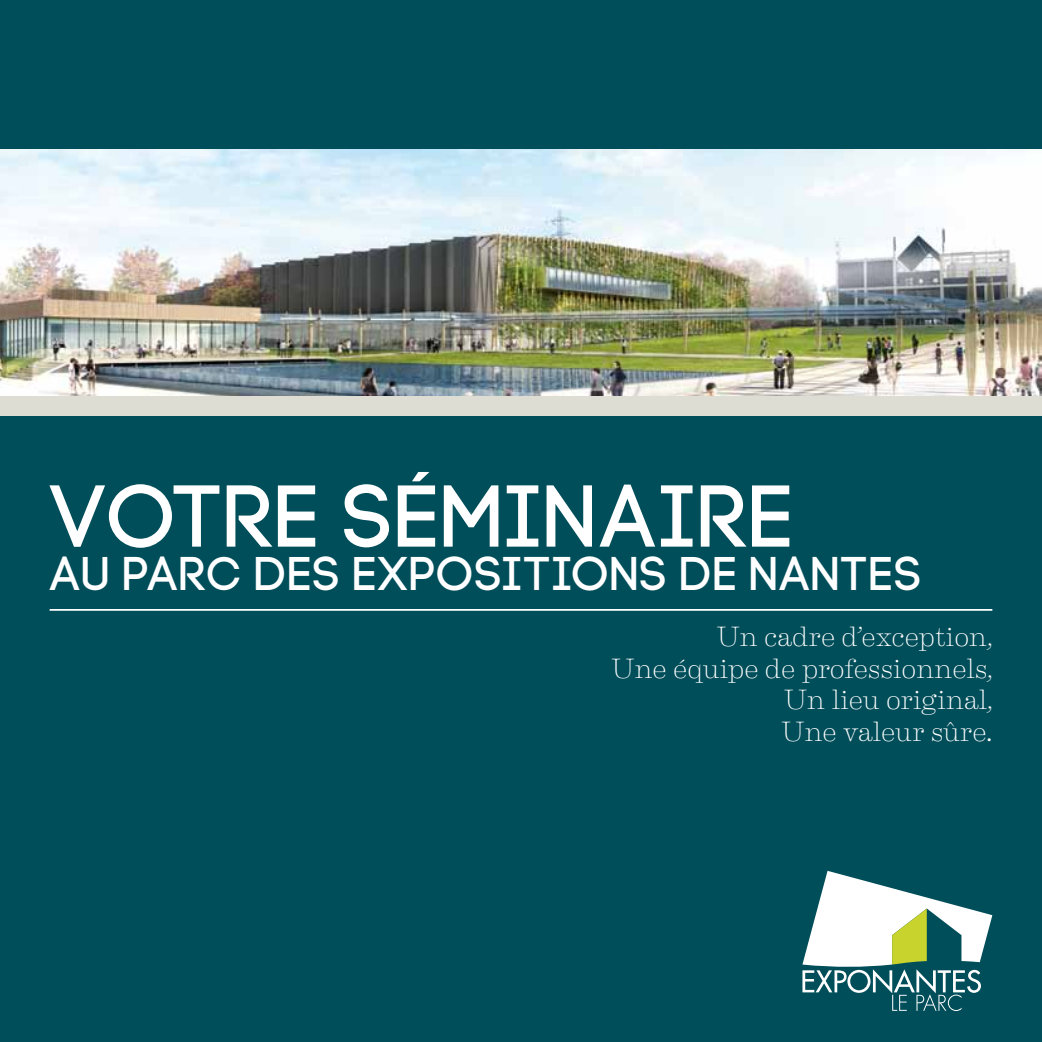
<style>
.page{position:relative;width:1042px;height:1042px;background:#fff}
.page>*{position:absolute;margin:0;border:0;box-sizing:border-box;transform-origin:0 0}
.t1{font:87.5px "Code Pro";color:#fff}
.t2{font:47.25px "Code Pro";color:#fff}
.t3{font:100 28px/31.5px "Eames Century Modern";letter-spacing:-.01em;color:#fff;text-align:right}
</style>
<div class="page">
<img style="left:0;top:149px;width:1041px;height:248px">
<div style="left:0;top:406px;width:1041px;height:636px;background:#004e5a"></div>
<div style="left:0;top:0;width:1041px;height:149px;background:#004e5a"></div>
<div style="left:0;top:397px;width:1041px;height:19px;background:#deddd4"></div>
<svg style="left:802px;top:871px;width:190px;height:140px"></svg>
<hr style="left:50px;top:609px;width:942px;height:2px;background:#fff">
<h1 class="t1" style="left:50px;top:468px;width:746px">VOTRE SÉMINAIRE</h1>
<h2 class="t2" style="left:50px;top:548px;width:874px">AU PARC DES EXPOSITIONS DE NANTES</h2>
<p class="t3" style="left:610px;top:619px;width:384px">Un cadre d’exception,<br>Une équipe de professionnels,<br>Un lieu original,<br>Une valeur sûre.</p>
</div>
